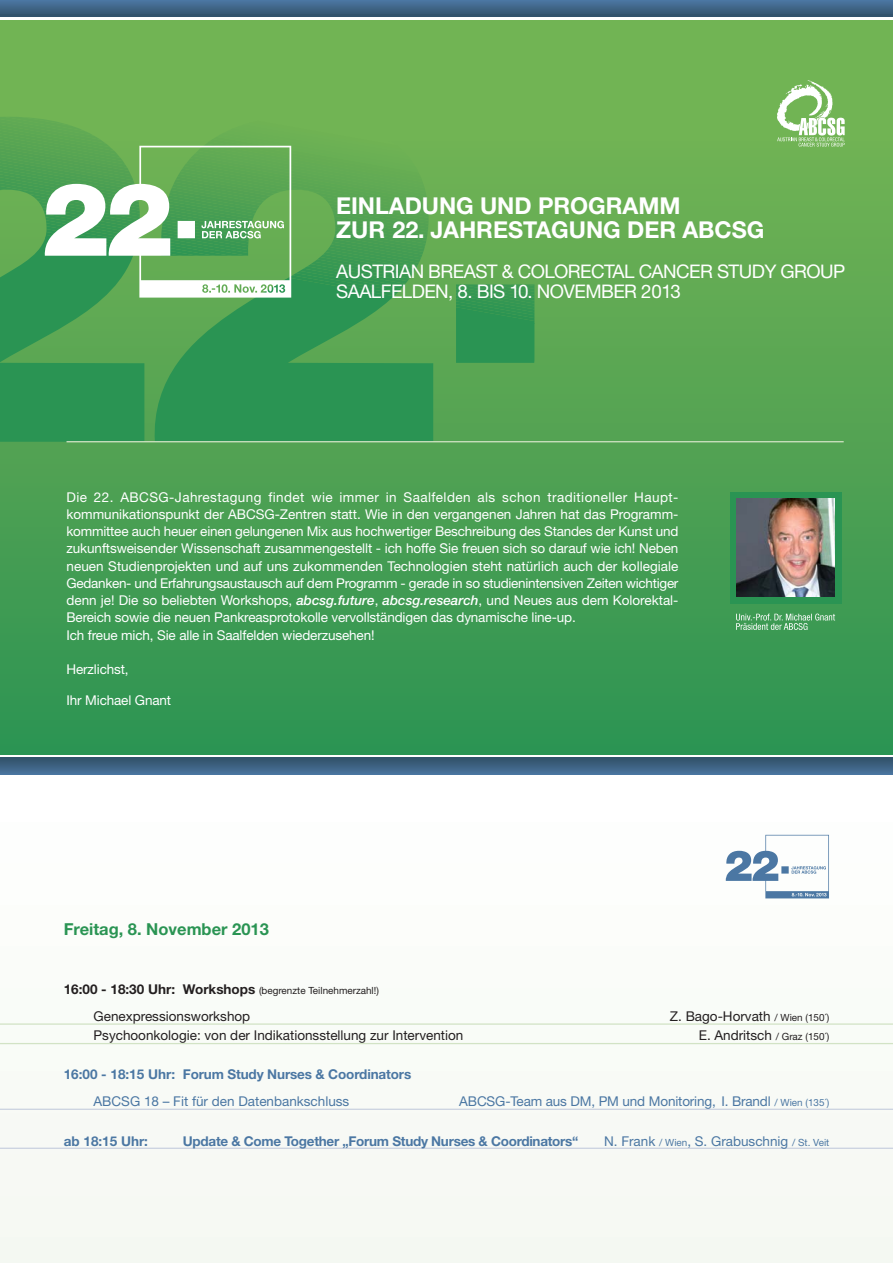
<style>
.page{position:relative;width:893px;height:1263px;background:#fff}
.page>*{position:absolute;margin:0;border:0;box-sizing:border-box;transform-origin:0 0}
.t1{font:700 23.25px/24px "Helvetica Neue";letter-spacing:-.005em;color:#fff}
.t2{font:18.75px/19.5px "Helvetica Neue";letter-spacing:-.03em;color:#fff}
.t3{font:700 16.5px "Helvetica Neue";color:#2a9453}
.t4{font:13.5px/17.2px "Helvetica Neue";letter-spacing:-.01em;color:#fff}
.t5{font:13.5px "Helvetica Neue";color:#231f20}
.t6{font:13.5px "Helvetica Neue";color:#4b77a3}
.t7{font:700 13.5px "Helvetica Neue";letter-spacing:-.02em;color:#4b77a3}
.t8{font:9.9px "Helvetica Neue";color:#231f20}
.s1{font-weight:500;font-style:italic}
.s2{font-weight:700;font-size:13.5px}
.s3{font-size:9.9px}
</style>
<div class="page">
<div style="left:0;top:1237px;width:893px;height:26px;background:#f4f8f2"></div>
<div style="left:0;top:1195px;width:893px;height:42px;background:#f6f9f3"></div>
<div style="left:0;top:1154px;width:893px;height:41px;background:#f7f9f4"></div>
<div style="left:0;top:1112px;width:893px;height:42px;background:#f7f9f5"></div>
<div style="left:0;top:1071px;width:893px;height:41px;background:#f8faf6"></div>
<div style="left:0;top:1029px;width:893px;height:42px;background:#f9fcf7"></div>
<div style="left:0;top:988px;width:893px;height:41px;background:#f9fcf8"></div>
<div style="left:0;top:946px;width:893px;height:42px;background:#fafcf9"></div>
<div style="left:0;top:904px;width:893px;height:42px;background:#fcfdfa"></div>
<hr style="left:0;top:1023px;width:893px;height:2px;background:#d2e3c5">
<hr style="left:0;top:1043px;width:893px;height:1px;background:#d2e3c5">
<hr style="left:0;top:1108px;width:893px;height:2px;background:#cad1e0">
<hr style="left:0;top:1147px;width:893px;height:2px;background:#cad1e0">
<div style="left:0;top:140px;width:893px;height:615px;background:linear-gradient(to bottom,#72b254,#2e9353)"></div>
<div style="left:0;top:19px;width:893px;height:122px;background:#71b454"></div>
<svg style="left:0;top:325px;width:534px;height:117px;background:#399a53"></svg>
<svg style="left:0;top:322px;width:534px;height:3px;background:#429d53"></svg>
<svg style="left:0;top:319px;width:534px;height:3px;background:#429d53"></svg>
<svg style="left:0;top:314px;width:534px;height:3px;background:#429d53"></svg>
<svg style="left:0;top:311px;width:534px;height:3px;background:#419d53"></svg>
<svg style="left:0;top:308px;width:534px;height:3px;background:#419d53"></svg>
<svg style="left:0;top:305px;width:534px;height:3px;background:#429d53"></svg>
<svg style="left:0;top:302px;width:534px;height:3px;background:#429d53"></svg>
<svg style="left:777px;top:80px;width:68px;height:67px"></svg>
<svg style="left:0;top:117px;width:534px;height:181px"></svg>
<svg style="left:0;top:0;width:893px;height:15px;background:#406688"></svg>
<hr style="left:0;top:15px;width:893px;height:2px;background:#32536c">
<div style="left:730px;top:492px;width:111px;height:111px;background:#2a9453"></div>
<img style="left:736px;top:498px;width:99px;height:99px">
<svg style="left:736px;top:613px;width:99px;height:17px;background:#67b078"></svg>
<svg style="left:0;top:759px;width:893px;height:15px;background:#3d6283"></svg>
<hr style="left:0;top:757px;width:893px;height:2px;background:#32536c">
<svg style="left:726px;top:835px;width:103px;height:63px"></svg>
<hr style="left:67px;top:441px;width:777px;height:1px;background:#d2e3c5">
<h1 class="t1" style="left:336px;top:196px;width:430px">EINLADUNG UND PROGRAMM<br>ZUR 22. JAHRESTAGUNG DER ABCSG</h1>
<h2 class="t2" style="left:336px;top:263px;width:511px">AUSTRIAN BREAST &amp; COLORECTAL CANCER STUDY GROUP<br>SAALFELDEN, 8. BIS 10. NOVEMBER 2013</h2>
<p class="t4" style="left:67px;top:489px;width:613px">Die 22. ABCSG-Jahrestagung findet wie immer in Saalfelden als schon traditioneller Haupt&shy;kommunikationspunkt der ABCSG-Zentren statt. Wie in den vergangenen Jahren hat das Programm&shy;kommittee auch heuer einen gelungenen Mix aus hochwertiger Beschreibung des Standes der Kunst und zukunftsweisender Wissenschaft zusammengestellt - ich hoffe Sie freuen sich so darauf wie ich! Neben neuen Studienprojekten und auf uns zukommenden Technologien steht natürlich auch der kollegiale Gedanken- und Erfahrungsaustausch auf dem Programm - gerade in so studienintensiven Zeiten wichtiger denn je! Die so beliebten Workshops, <span class="s1">abcsg.future</span>, <span class="s1">abcsg.research</span>, und Neues aus dem Kolorektal-Bereich sowie die neuen Pankreasprotokolle vervollständigen das dynamische line-up.<br>Ich freue mich, Sie alle in Saalfelden wiederzusehen!</p>
<p class="t4" style="left:67px;top:662px;width:64px">Herzlichst,</p>
<p class="t4" style="left:67px;top:693px;width:106px">Ihr Michael Gnant</p>
<p class="t3" style="left:64px;top:924px;width:207px">Freitag, 8. November 2013</p>
<p class="t8" style="left:64px;top:987px;width:317px"><span class="s2">16:00 - 18:30 Uhr: Workshops</span> (begrenzte Teilnehmerzahl!)</p>
<p class="t5" style="left:94px;top:1011px;width:158px">Genexpressionsworkshop</p>
<p class="t5" style="left:670px;top:1011px;width:161px">Z. Bago-Horvath <span class="s3">/ Wien (150´)</span></p>
<p class="t5" style="left:94px;top:1031px;width:371px">Psychoonkologie: von der Indikationsstellung zur Intervention</p>
<p class="t5" style="left:699px;top:1031px;width:132px">E. Andritsch <span class="s3">/ Graz (150´)</span></p>
<p class="t7" style="left:64px;top:1070px;width:349px">16:00 - 18:15 Uhr: Forum Study Nurses &amp; Coordinators</p>
<p class="t6" style="left:94px;top:1097px;width:257px">ABCSG 18 – Fit für den Datenbankschluss</p>
<p class="t6" style="left:459px;top:1097px;width:371px">ABCSG-Team aus DM, PM und Monitoring, I. Brandl <span class="s3">/ Wien (135´)</span></p>
<p class="t7" style="left:64px;top:1136px;width:86px">ab 18:15 Uhr:</p>
<p class="t7" style="left:183px;top:1136px;width:397px">Update &amp; Come Together „Forum Study Nurses &amp; Coordinators“</p>
<p class="t6" style="left:604px;top:1136px;width:227px">N. Frank <span class="s3">/ Wien</span>, S. Grabuschnig <span class="s3">/ St. Veit</span></p>
</div>
